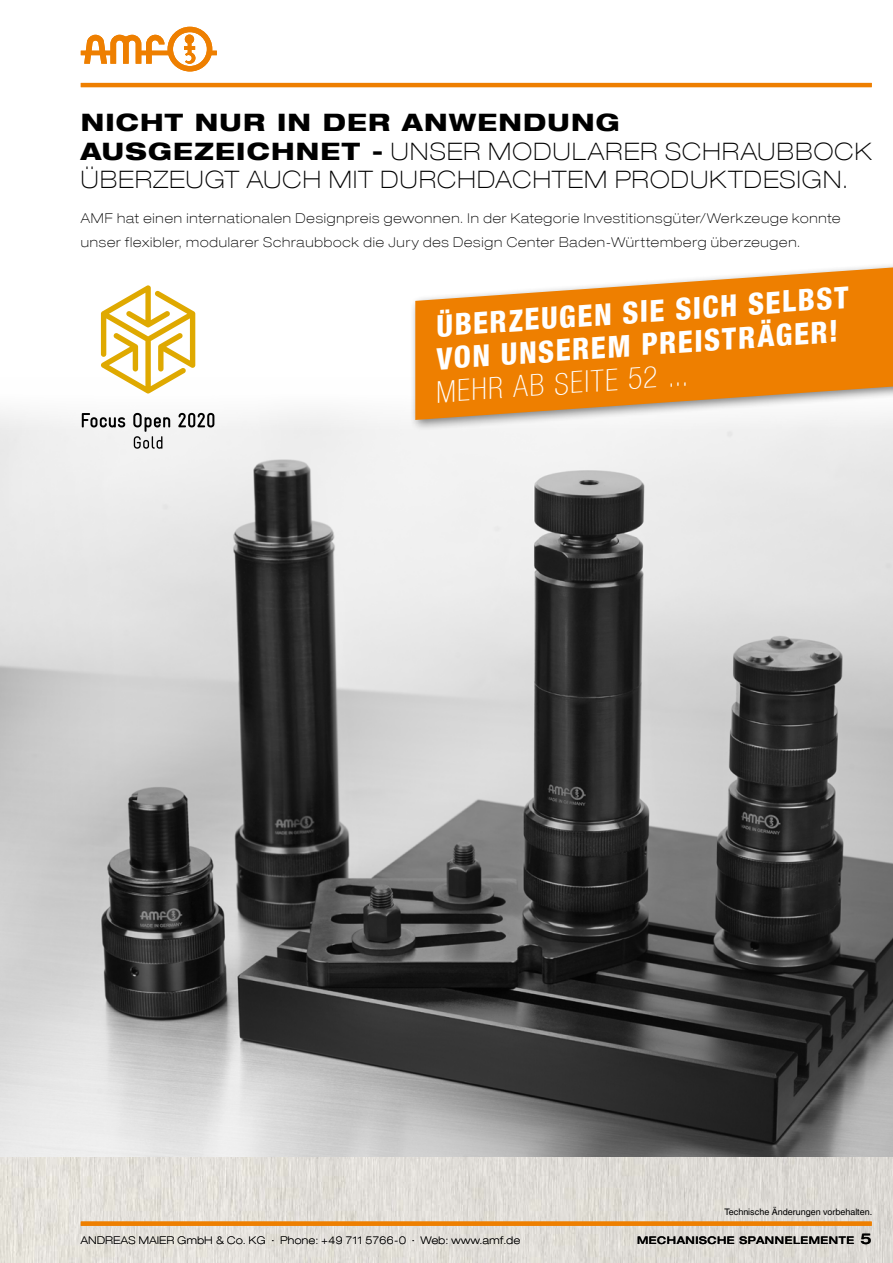
<style>
.page{position:relative;width:893px;height:1263px;background:#fff}
.page>*{position:absolute;margin:0;border:0;box-sizing:border-box;transform-origin:0 0}
.t1{font:800 condensed 30px/33px "Helvetica Neue LT Com";color:#fff}
.t2{font:100 condensed 30px "Helvetica Neue LT Com";color:#fff}
.t3{font:100 expanded 24px "Helvetica Neue LT Com";letter-spacing:.055em;color:#000}
.t4{font:800 expanded 24px "Helvetica Neue LT Com";letter-spacing:.05em;color:#000}
.t5{font:100 expanded 13.5px/24px "Helvetica Neue LT Com";letter-spacing:.06em;color:#000}
.t6{font:100 expanded 10.5px "Helvetica Neue LT Com";letter-spacing:.05em;color:#000}
.t7{font:500 expanded 10.5px "Helvetica Neue LT Com";letter-spacing:.05em;color:#000}
.t8{font:9px "Helvetica World";color:#000}
.s1{font-weight:800}
.s2{font-size:15px}
</style>
<div class="page">
<img style="left:0;top:1157px;width:893px;height:106px">
<img style="left:0;top:393px;width:893px;height:764px">
<hr style="left:81px;top:83px;width:791px;height:4px;background:#ee7f00">
<svg style="left:81px;top:27px;width:136px;height:44px"></svg>
<div style="left:81px;top:1221px;width:791px;height:5px;background:#ee7f00"></div>
<div style="left:409px;top:256px;width:484px;height:176px;background:#000;opacity:.5"></div>
<svg style="left:415px;top:267px;width:478px;height:153px;fill:#ee7f00"></svg>
<svg style="left:101px;top:285px;width:94px;height:108px"></svg>
<svg style="left:82px;top:413px;width:43px;height:14px"></svg>
<svg style="left:178px;top:413px;width:36px;height:14px"></svg>
<svg style="left:133px;top:413px;width:37px;height:36px"></svg>
<svg style="left:831px;top:320px;width:5px;height:22px"></svg>
<h2 class="t4" style="left:81px;top:107px;width:213px">NICHT NUR IN</h2>
<h2 class="t4" style="left:323px;top:107px;width:299px">DER ANWEN DUNG</h2>
<h2 class="t4" style="left:81px;top:136px;width:24px">AUS</h2>
<h2 class="t4" style="left:148px;top:136px;width:44px">GEZEI</h2>
<h2 class="t4" style="left:247px;top:136px;width:48px">CHNE</h2>
<h2 class="t3" style="left:342px;top:136px;width:265px"><span class="s1">T -</span> UNSER modularer</h2>
<h2 class="t3" style="left:665px;top:136px;width:76px">Schraubb</h2>
<h2 class="t3" style="left:814px;top:136px;width:41px">ock</h2>
<h2 class="t3" style="left:81px;top:165px;width:38px">überzeug</h2>
<h2 class="t3" style="left:225px;top:165px;width:42px">t auc</h2>
<h2 class="t3" style="left:303px;top:165px;width:98px">h mi t durc</h2>
<h2 class="t3" style="left:458px;top:165px;width:38px">hdac</h2>
<h2 class="t3" style="left:533px;top:165px;width:158px">htem Produk</h2>
<h2 class="t3" style="left:728px;top:165px;width:33px">tdesign</h2>
<h2 class="t3" style="left:843px;top:165px;width:7px">.</h2>
<p class="t5" style="left:81px;top:206px;width:761px">AMF hat einen internationalen Designpreis gewonnen. In der Kategorie Investitionsgüter/Werkzeuge konnte unser flexibler, modularer Schraubbock die Jury des Design Center Baden-Württemberg überzeugen.</p>
<h1 class="t1" style="left:432px;top:309px;width:417px;rotate:-4deg">ÜBERZEUGEN SIE SICH SELBST<br>VON UNSEREM Preistr</h1>
<h1 class="t1" style="left:755px;top:320px;width:36px;rotate:-4deg">äger</h1>
<h1 class="t2" style="left:435px;top:375px;width:254px;rotate:-4deg">mehr aB Seite 52 ...</h1>
<p class="t8" style="left:724px;top:1207px;width:149px">Technische Änderungen vorbehalten.</p>
<p class="t6" style="left:81px;top:1233px;width:441px">ANDREAS MAIER GmbH &amp; Co. KG ∙ Phone: +49 711 5766-0 ∙ Web: www.amf.de</p>
<p class="t7" style="left:637px;top:1233px;width:236px">MECHANISCHE SPANNELEMENTE <span class="s2">5</span></p>
</div>
